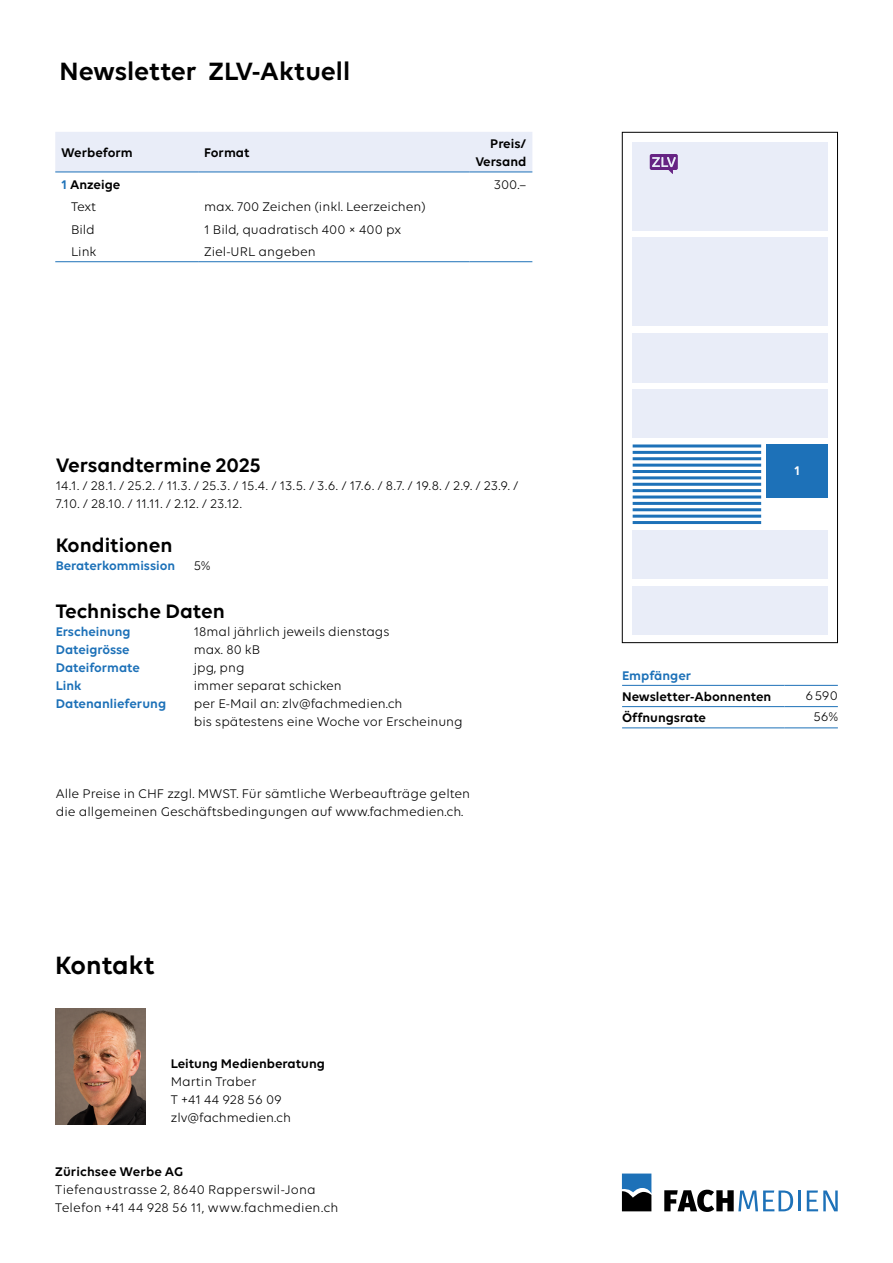
<style>
.page{position:relative;width:893px;height:1263px;background:#fff}
.page>*{position:absolute;margin:0;border:0;box-sizing:border-box;transform-origin:0 0}
.t1{font:600 27px "Volte";color:#000}
.t2{font:600 21px "Volte";color:#000}
.t3{font:13.5px/18px "Volte";color:#000}
.t4{font:600 13.5px/18px "Volte";color:#000;text-align:right}
.t5{font:600 13.5px "Volte";color:#1d71b8}
.t6{font:600 13.5px "Volte";color:#fff}
.s1{color:#1d71b8}
</style>
<div class="page">
<div style="left:55px;top:132px;width:477px;height:40px;background:#e9edf8"></div>
<hr style="left:55px;top:172px;width:143px;height:1px;background:#1d71b8">
<hr style="left:198px;top:172px;width:271px;height:1px;background:#1d71b8">
<hr style="left:469px;top:172px;width:63px;height:1px;background:#1d71b8">
<hr style="left:55px;top:261px;width:143px;height:1px;background:#1d71b8">
<hr style="left:198px;top:261px;width:271px;height:1px;background:#1d71b8">
<hr style="left:469px;top:261px;width:63px;height:1px;background:#1d71b8">
<hr style="left:784px;top:685px;width:54px;height:1px;background:#1d71b8">
<hr style="left:784px;top:706px;width:54px;height:1px;background:#1d71b8">
<hr style="left:784px;top:728px;width:54px;height:1px;background:#1d71b8">
<hr style="left:622px;top:685px;width:162px;height:1px;background:#1d71b8">
<hr style="left:622px;top:706px;width:162px;height:1px;background:#1d71b8">
<hr style="left:622px;top:728px;width:162px;height:1px;background:#1d71b8">
<img style="left:56px;top:1009px;width:89px;height:116px">
<svg style="left:622px;top:1173px;width:29px;height:38px"></svg>
<svg style="left:664px;top:1190px;width:129px;height:22px"></svg>
<hr style="left:798px;top:1190px;width:2px;height:21px;background:#1d71b8">
<svg style="left:807px;top:1190px;width:31px;height:21px"></svg>
<div style="left:633px;top:142px;width:195px;height:89px;background:#e9edf8"></div>
<div style="left:633px;top:333px;width:195px;height:50px;background:#e9edf8"></div>
<div style="left:633px;top:238px;width:195px;height:88px;background:#e9edf8"></div>
<div style="left:633px;top:390px;width:195px;height:48px;background:#e9edf8"></div>
<div style="left:633px;top:531px;width:195px;height:48px;background:#e9edf8"></div>
<div style="left:633px;top:586px;width:195px;height:48px;background:#e9edf8"></div>
<div style="left:622px;top:132px;width:216px;height:511px;border:1px solid #000"></div>
<div style="left:766px;top:444px;width:62px;height:54px;background:#1d71b8"></div>
<hr style="left:633px;top:444px;width:128px;height:3px;background:#1d71b8">
<hr style="left:633px;top:451px;width:128px;height:3px;background:#1d71b8">
<hr style="left:633px;top:457px;width:128px;height:3px;background:#1d71b8">
<hr style="left:633px;top:464px;width:128px;height:3px;background:#1d71b8">
<hr style="left:633px;top:470px;width:128px;height:3px;background:#1d71b8">
<hr style="left:633px;top:476px;width:128px;height:3px;background:#1d71b8">
<hr style="left:633px;top:483px;width:128px;height:3px;background:#1d71b8">
<hr style="left:633px;top:489px;width:128px;height:3px;background:#1d71b8">
<hr style="left:633px;top:495px;width:128px;height:3px;background:#1d71b8">
<hr style="left:633px;top:502px;width:128px;height:3px;background:#1d71b8">
<hr style="left:633px;top:508px;width:128px;height:3px;background:#1d71b8">
<hr style="left:633px;top:515px;width:128px;height:3px;background:#1d71b8">
<hr style="left:633px;top:521px;width:128px;height:3px;background:#1d71b8">
<svg style="left:650px;top:154px;width:28px;height:20px"></svg>
<h1 class="t1" style="left:60px;top:55px;width:292px">Newsletter ZLV-Aktuell</h1>
<p class="t4" style="left:61px;top:143px;width:73px">Werbeform</p>
<p class="t4" style="left:204px;top:143px;width:47px">Format</p>
<p class="t4" style="left:475px;top:134px;width:52px">Preis/<br>Versand</p>
<p class="t4" style="left:61px;top:175px;width:61px"><span class="s1">1</span> Anzeige</p>
<p class="t3" style="left:494px;top:175px;width:34px">300.–</p>
<p class="t3" style="left:71px;top:198px;width:27px">Text</p>
<p class="t3" style="left:204px;top:198px;width:223px">max. 700 Zeichen (inkl. Leerzeichen)</p>
<p class="t3" style="left:71px;top:220px;width:25px">Bild</p>
<p class="t3" style="left:204px;top:220px;width:198px">1 Bild, quadratisch 400 × 400 px</p>
<p class="t3" style="left:71px;top:242px;width:27px">Link</p>
<p class="t3" style="left:204px;top:242px;width:113px">Ziel-URL angeben</p>
<h2 class="t2" style="left:56px;top:453px;width:207px">Versandtermine 2025</h2>
<p class="t6" style="left:794px;top:462px;width:7px">1</p>
<p class="t3" style="left:56px;top:477px;width:464px">14.1. / 28.1. / 25.2. / 11.3. / 25.3. / 15.4. / 13.5. / 3.6. / 17.6. / 8.7. / 19.8. / 2.9. / 23.9. /<br>7.10. / 28.10. / 11.11. / 2.12. / 23.12.</p>
<h2 class="t2" style="left:56px;top:532px;width:118px">Konditionen</h2>
<p class="t5" style="left:56px;top:557px;width:121px">Beraterkommission</p>
<p class="t3" style="left:194px;top:556px;width:18px">5%</p>
<h2 class="t2" style="left:56px;top:598px;width:171px">Technische Daten</h2>
<p class="t5" style="left:56px;top:623px;width:76px">Erscheinung</p>
<p class="t3" style="left:194px;top:622px;width:197px">18mal jährlich jeweils dienstags</p>
<p class="t5" style="left:56px;top:641px;width:75px">Dateigrösse</p>
<p class="t3" style="left:194px;top:640px;width:68px">max. 80 kB</p>
<p class="t5" style="left:56px;top:659px;width:86px">Dateiformate</p>
<p class="t3" style="left:194px;top:658px;width:52px">jpg, png</p>
<p class="t5" style="left:56px;top:677px;width:27px">Link</p>
<p class="t3" style="left:194px;top:676px;width:149px">immer separat schicken</p>
<p class="t5" style="left:56px;top:695px;width:112px">Datenanlieferung</p>
<p class="t3" style="left:194px;top:694px;width:271px">per E-Mail an: zlv@fachmedien.ch<br>bis spätestens eine Woche vor Erscheinung</p>
<p class="t5" style="left:622px;top:667px;width:71px">Empfänger</p>
<p class="t4" style="left:622px;top:687px;width:151px">Newsletter-Abonnenten</p>
<p class="t3" style="left:805px;top:686px;width:34px">6590</p>
<p class="t4" style="left:622px;top:708px;width:85px">Öffnungsrate</p>
<p class="t3" style="left:813px;top:707px;width:26px">56%</p>
<p class="t3" style="left:56px;top:784px;width:416px">Alle Preise in CHF zzgl. MWST. Für sämtliche Werbeaufträge gelten die allgemeinen Geschäftsbedingungen auf www.fachmedien.ch.</p>
<h1 class="t1" style="left:55px;top:949px;width:101px">Kontakt</h1>
<p class="t4" style="left:171px;top:1054px;width:156px">Leitung Medienberatung</p>
<p class="t3" style="left:171px;top:1072px;width:122px">Martin Traber<br>T +41 44 928 56 09 zlv@fachmedien.ch</p>
<p class="t4" style="left:55px;top:1162px;width:129px">Zürichsee Werbe AG</p>
<p class="t3" style="left:55px;top:1180px;width:285px">Tiefenaustrasse 2, 8640 Rapperswil-Jona<br>Telefon +41 44 928 56 11, www.fachmedien.ch</p>
</div>
